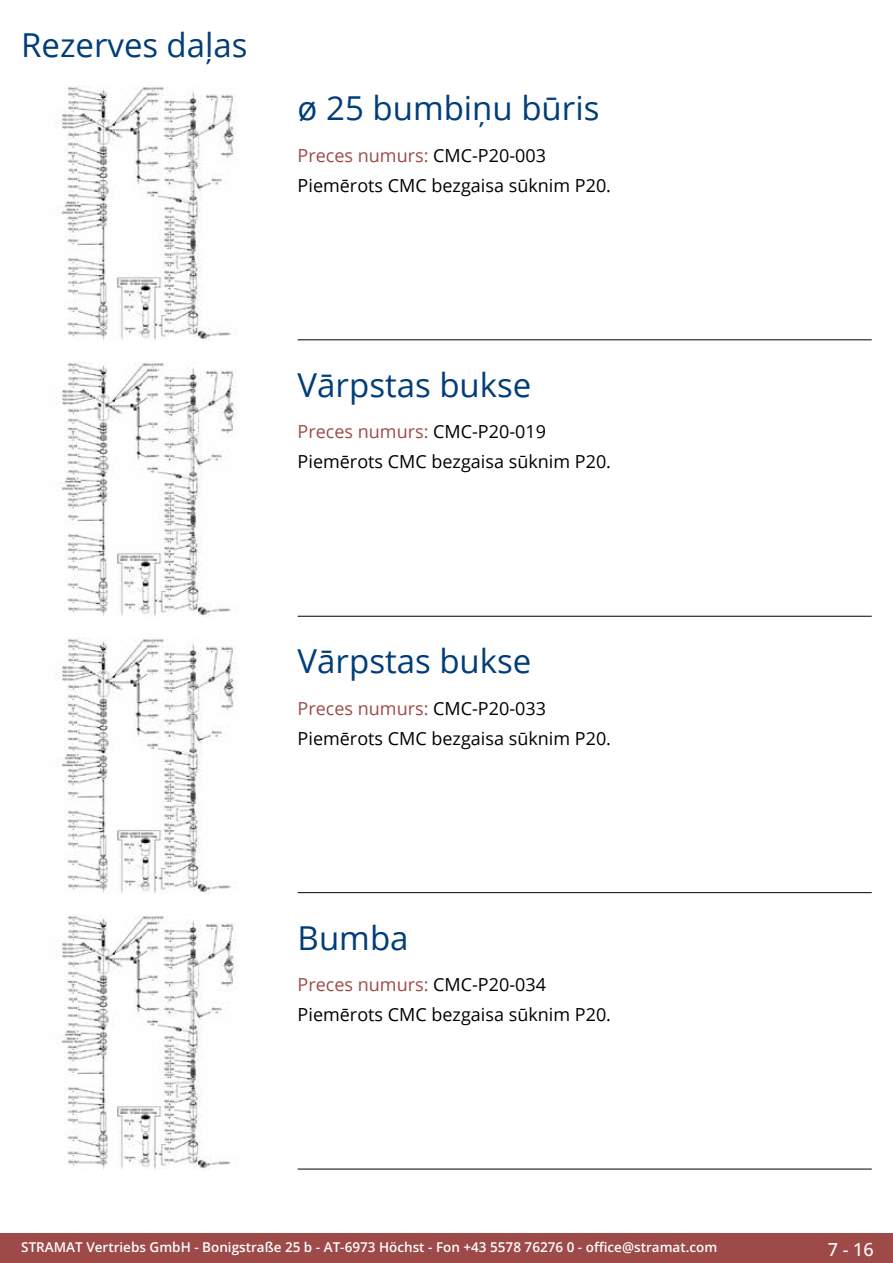
<style>
.page{position:relative;width:893px;height:1263px;background:#fff}
.page>*{position:absolute;margin:0;border:0;box-sizing:border-box;transform-origin:0 0}
.t1{font:33px "Open Sans";color:#003d79}
.t2{font:18px "Open Sans";color:#000}
.t3{font:18px "Open Sans";color:#9d4a48}
.t4{font:500 18px "Open Sans";color:#fff}
.t5{font:600 13.5px "Open Sans";color:#fff}
.s1{color:#000}
</style>
<div class="page">
<div style="left:0;top:1233px;width:893px;height:30px;background:#9d4a48"></div>
<hr style="left:298px;top:340px;width:574px;height:1px;background:#000">
<hr style="left:298px;top:616px;width:574px;height:1px;background:#000">
<hr style="left:298px;top:892px;width:574px;height:1px;background:#000">
<hr style="left:298px;top:1169px;width:574px;height:1px;background:#000">
<img style="left:56px;top:85px;width:181px;height:255px">
<img style="left:56px;top:361px;width:181px;height:256px">
<img style="left:56px;top:638px;width:181px;height:255px">
<img style="left:56px;top:914px;width:181px;height:255px">
<h1 class="t1" style="left:21px;top:22px;width:228px">Rezerves daļas</h1>
<h1 class="t1" style="left:298px;top:86px;width:303px">ø 25 bumbiņu būris</h1>
<p class="t3" style="left:298px;top:143px;width:250px">Preces numurs: <span class="s1">CMC-P20-003</span></p>
<p class="t2" style="left:298px;top:173px;width:315px">Piemērots CMC bezgaisa sūknim P20.</p>
<h1 class="t1" style="left:298px;top:362px;width:235px">Vārpstas bukse</h1>
<p class="t3" style="left:298px;top:419px;width:250px">Preces numurs: <span class="s1">CMC-P20-019</span></p>
<p class="t2" style="left:298px;top:449px;width:315px">Piemērots CMC bezgaisa sūknim P20.</p>
<h1 class="t1" style="left:298px;top:638px;width:235px">Vārpstas bukse</h1>
<p class="t3" style="left:298px;top:696px;width:250px">Preces numurs: <span class="s1">CMC-P20-033</span></p>
<p class="t2" style="left:298px;top:726px;width:315px">Piemērots CMC bezgaisa sūknim P20.</p>
<h1 class="t1" style="left:298px;top:915px;width:112px">Bumba</h1>
<p class="t3" style="left:298px;top:972px;width:250px">Preces numurs: <span class="s1">CMC-P20-034</span></p>
<p class="t2" style="left:298px;top:1002px;width:315px">Piemērots CMC bezgaisa sūknim P20.</p>
<p class="t5" style="left:21px;top:1238px;width:698px">STRAMAT Vertriebs GmbH - Bonigstraße 25 b - AT-6973 Höchst - Fon +43 5578 76276 0 - office@stramat.com</p>
<p class="t4" style="left:828px;top:1237px;width:48px">7 - 16</p>
</div>
